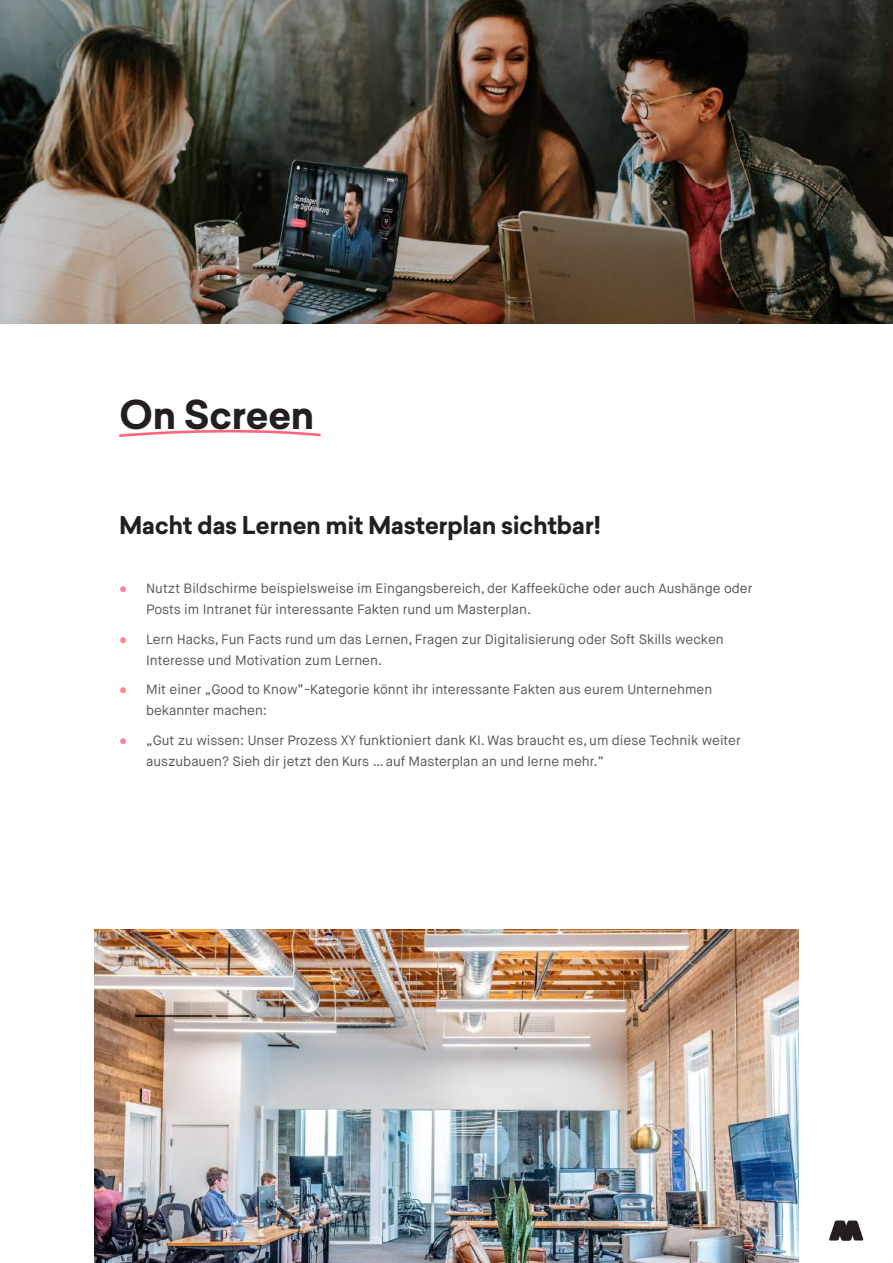
<style>
.page{position:relative;width:893px;height:1263px;background:#fff}
.page>*{position:absolute;margin:0;border:0;box-sizing:border-box;transform-origin:0 0}
.t1{font:700 39px "Sailec";letter-spacing:-.02em;color:#231f20}
.t2{font:700 24px "Sailec";letter-spacing:-.02em;color:#231f20}
.t3{font:13.5px/21px "Maison Neue";color:#57585a}
.s1{font-family:"Impact";color:#ff8592}
</style>
<div class="page">
<svg style="left:829px;top:1221px;width:34px;height:19px"></svg>
<svg style="left:119px;top:429px;width:202px;height:8px"></svg>
<div style="left:0;top:0;width:893px;height:325px;background:#ebebeb;opacity:.75"></div>
<img style="left:94px;top:929px;width:705px;height:334px">
<h1 class="t1" style="left:119px;top:387px;width:197px">On Screen</h1>
<h2 class="t2" style="left:119px;top:508px;width:484px">Macht das Lernen mit Masterplan sichtbar!</h2>
<p class="t3" style="left:146px;top:578px;width:608px;text-indent:-27px"><span class="s1">●</span> Nutzt Bildschirme beispielsweise im Eingangsbereich, der Kaffeeküche oder auch Aushänge oder<br>Posts im Intranet für interessante Fakten rund um Masterplan.</p>
<p class="t3" style="left:146px;top:628px;width:579px;text-indent:-27px"><span class="s1">●</span> Lern Hacks, Fun Facts rund um das Lernen, Fragen zur Digitalisierung oder Soft Skills wecken<br>Interesse und Motivation zum Lernen.</p>
<p class="t3" style="left:146px;top:679px;width:568px;text-indent:-27px"><span class="s1">●</span> Mit einer „Good to Know”-Kategorie könnt ihr interessante Fakten aus eurem Unternehmen bekannter machen:</p>
<p class="t3" style="left:146px;top:729px;width:596px;text-indent:-27px"><span class="s1">●</span> „Gut zu wissen: Unser Prozess XY funktioniert dank KI. Was braucht es, um diese Technik weiter auszubauen? Sieh dir jetzt den Kurs … auf Masterplan an und lerne mehr.”</p>
</div>
